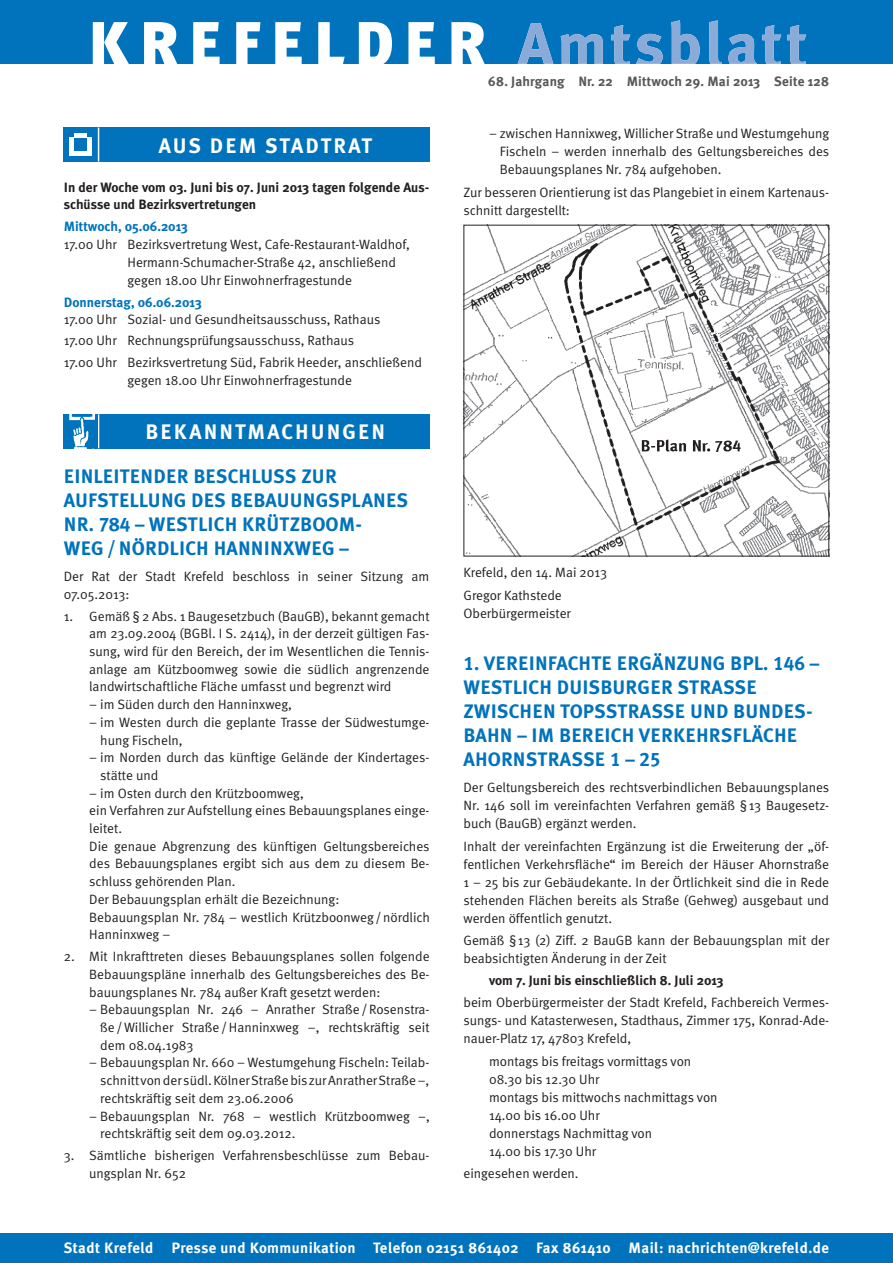
<style>
.page{position:relative;width:893px;height:1263px;background:#fff}
.page>*{position:absolute;margin:0;border:0;box-sizing:border-box;transform-origin:0 0}
.t1{font:700 21px "Meta Plus";letter-spacing:.1em;color:#fff}
.t2{font:700 19.5px/24px "Meta Plus";letter-spacing:.01em;color:#0073bc}
.t3{font:700 15px "Meta Plus";letter-spacing:.025em;color:#fff}
.t4{font:13.5px/17.7px "Meta Normal";color:#231f20}
.t5{font:700 13.5px/16.5px "Meta Plus";color:#231f20}
.t6{font:700 13.5px "Meta Plus";letter-spacing:.01em;color:#57585a}
.t7{font:700 13.5px "Meta Plus";color:#0073bc}
.s1{font-family:"Meta Plus Bold Caps";font-weight:400}
</style>
<div class="page">
<div style="left:0;top:0;width:893px;height:64px;background:#0073bc"></div>
<svg style="left:93px;top:22px;width:392px;height:42px"></svg>
<svg style="left:517px;top:20px;width:289px;height:44px"></svg>
<div style="left:0;top:1233px;width:893px;height:30px;background:#0073bc"></div>
<img style="left:465px;top:227px;width:362px;height:327px">
<div style="left:64px;top:414px;width:365px;height:34px;background:#0073bc"></div>
<hr style="left:98px;top:414px;width:1px;height:34px;background:#fff">
<img style="left:69px;top:414px;width:25px;height:34px">
<div style="left:64px;top:128px;width:365px;height:34px;background:#0073bc"></div>
<hr style="left:98px;top:128px;width:1px;height:34px;background:#fff">
<hr style="left:75px;top:133px;width:12px;height:4px;background:#fff">
<div style="left:69px;top:138px;width:5px;height:17px;background:#fff"></div>
<hr style="left:88px;top:138px;width:4px;height:17px;background:#fff">
<hr style="left:69px;top:152px;width:23px;height:4px;background:#fff">
<h1 class="t1" style="left:159px;top:137px;width:215px">AUS DEM STADTRAT</h1>
<p class="t5" style="left:64px;top:180px;width:367px">In der Woche vom 03. Juni bis 07. Juni 2013 tagen folgende Aus&shy;schüsse und Bezirksvertretungen</p>
<p class="t7" style="left:64px;top:221px;width:126px">Mittwoch, 05.06.2013</p>
<p class="t4" style="left:128px;top:235px;width:284px;text-indent:-64px">17.00 Uhr Bezirksvertretung West, Cafe-Restaurant-Waldhof,<br>Hermann-Schumacher-Straße 42, anschließend gegen 18.00 Uhr Einwohnerfragestunde</p>
<p class="t7" style="left:64px;top:297px;width:140px">Donnerstag, 06.06.2013</p>
<p class="t4" style="left:64px;top:309px;width:318px;line-height:20.7px">17.00 Uhr Sozial- und Gesundheitsausschuss, Rathaus<br>17.00 Uhr Rechnungsprüfungsausschuss, Rathaus</p>
<p class="t4" style="left:64px;top:353px;width:360px;text-align:center">17.00 Uhr Bezirksvertretung Süd, Fabrik Heeder, anschließend gegen 18.00 Uhr Einwohnerfragestunde</p>
<h1 class="t1" style="left:146px;top:424px;width:241px">BEKANNTMACHUNGEN</h1>
<h2 class="t2" style="left:64px;top:465px;width:346px">EINLEITENDER BESCHLUSS ZUR<br>AUFSTELLUNG DES BEBAUUNGS PLANES<br>NR. <span class="s1">784</span> – WESTLICH KRÜTZBOOM-<br>WEG / NÖRDLICH HANNINXWEG –</h2>
<p class="t4" style="left:64px;top:567px;width:367px">Der Rat der Stadt Krefeld beschloss in seiner Sitzung am<br>07.05.2013:</p>
<p class="t4" style="left:89px;top:607px;width:342px;text-align:justify;text-indent:-26px">1. Gemäß § 2 Abs. 1 Baugesetzbuch (BauGB), bekannt gemacht am 23.09.2004 (BGBl. I S. 2414), in der derzeit gültigen Fas&shy;sung, wird für den Bereich, der im Wesentlichen die Tennis&shy;anlage am Kützboomweg sowie die südlich angrenzende landwirtschaftliche Fläche umfasst und begrenzt wird</p>
<p class="t4" style="left:89px;top:695px;width:204px">– im Süden durch den Hanninxweg,</p>
<p class="t4" style="left:100px;top:713px;width:331px;text-indent:-11px">– im Westen durch die geplante Trasse der Südwestumge&shy;hung Fischeln,</p>
<p class="t4" style="left:100px;top:748px;width:331px;text-indent:-11px">– im Norden durch das künftige Gelände der Kindertages&shy;stätte und</p>
<p class="t4" style="left:89px;top:784px;width:342px">– im Osten durch den Krützboomweg,<br>ein Verfahren zur Aufstellung eines Bebauungsplanes einge&shy;leitet.<br>Die genaue Abgrenzung des künftigen Geltungsbereiches des Bebauungsplanes ergibt sich aus dem zu diesem Be&shy;schluss gehörenden Plan.<br>Der Bebauungsplan erhält die Bezeichnung:<br>Bebauungsplan Nr. 784 – westlich Krützboonweg / nördlich Hanninxweg –</p>
<p class="t4" style="left:89px;top:947px;width:342px;text-align:justify;text-indent:-26px">2. Mit Inkrafttreten dieses Bebauungsplanes sollen folgende Bebauungspläne innerhalb des Geltungsbereiches des Be&shy;bauungsplanes Nr. 784 außer Kraft gesetzt werden:</p>
<p class="t4" style="left:100px;top:1001px;width:331px;text-align:justify;text-indent:-11px">– Bebauungsplan Nr. 246 – Anrather Straße / Rosenstra&shy;ße / Willicher Straße / Hanninxweg –, rechtskräftig seit dem 08.04.1983</p>
<p class="t4" style="left:100px;top:1054px;width:331px;text-align:justify;text-indent:-11px">– Bebauungsplan Nr. 660 – Westumgehung Fischeln: Teilab&shy;schnitt von der südl. Kölner Straße bis zur Anrather Straße –, rechtskräftig seit dem 23.06.2006</p>
<p class="t4" style="left:100px;top:1107px;width:331px;text-indent:-11px">– Bebauungsplan Nr. 768 – westlich Krützboomweg –, rechtskräftig seit dem 09.03.2012.</p>
<p class="t4" style="left:89px;top:1146px;width:342px;text-indent:-26px">3. Sämtliche bisherigen Verfahrensbeschlüsse zum Bebau&shy;ungsplan Nr. 652</p>
<p class="t6" style="left:488px;top:76px;width:342px">68. Jahrgang Nr. 22 Mittwoch 29. Mai 2013 Seite 128</p>
<p class="t4" style="left:500px;top:124px;width:331px;text-align:justify;text-indent:-11px">– zwischen Hannixweg, Willicher Straße und Westumgehung Fischeln – werden innerhalb des Geltungsbereiches des Bebauungsplanes Nr. 784 aufgehoben.</p>
<p class="t4" style="left:463px;top:183px;width:367px">Zur besseren Orientierung ist das Plangebiet in einem Kartenaus&shy;schnitt dargestellt:</p>
<p class="t4" style="left:463px;top:561px;width:145px;line-height:22.2px">Krefeld, den 14. Mai 2013<br>Gregor Kathstede</p>
<p class="t4" style="left:463px;top:604px;width:109px">Oberbürgermeister</p>
<h2 class="t2" style="left:463px;top:652px;width:357px"><span class="s1">1</span>. VEREINFACHTE ERGÄNZUNG BPL. <span class="s1">146</span> –<br>WESTLICH DUISBURGER STRASSE<br>ZWISCHEN TOPSSTRASSE UND BUNDES-<br>BAHN – IM BEREICH VERKEHRSFLÄCHE<br>AHORNSTRASSE <span class="s1">1 – 25</span></h2>
<p class="t4" style="left:463px;top:778px;width:367px;text-align:justify">Der Geltungsbereich des rechtsverbindlichen Bebauungsplanes Nr. 146 soll im vereinfachten Verfahren gemäß § 13 Baugesetz&shy;buch (BauGB) ergänzt werden.</p>
<p class="t4" style="left:463px;top:837px;width:367px;text-align:justify">Inhalt der vereinfachten Ergänzung ist die Erweiterung der „öf&shy;fentlichen Verkehrsfläche“ im Bereich der Häuser Ahornstraße 1 – 25 bis zur Gebäudekante. In der Örtlichkeit sind die in Rede stehenden Flächen bereits als Straße (Gehweg) ausgebaut und werden öffentlich genutzt.</p>
<p class="t4" style="left:463px;top:931px;width:367px">Gemäß § 13 (2) Ziff. 2 BauGB kann der Bebauungsplan mit der beabsichtigten Änderung in der Zeit</p>
<p class="t5" style="left:489px;top:973px;width:236px">vom 7. Juni bis einschließlich 8. Juli 2013</p>
<p class="t4" style="left:463px;top:993px;width:367px;text-align:justify">beim Oberbürgermeister der Stadt Krefeld, Fachbereich Vermes&shy;sungs- und Katasterwesen, Stadthaus, Zimmer 175, Konrad-Ade&shy;nauer-Platz 17, 47803 Krefeld,</p>
<p class="t4" style="left:489px;top:1052px;width:230px">montags bis freitags vormittags von<br>08.30 bis 12.30 Uhr<br>montags bis mittwochs nachmittags von<br>14.00 bis 16.00 Uhr<br>donnerstags Nachmittag von<br>14.00 bis 17.30 Uhr</p>
<p class="t4" style="left:463px;top:1164px;width:117px">eingesehen werden.</p>
<p class="t3" style="left:64px;top:1242px;width:767px">Stadt Krefeld Presse und Kommunikation Telefon 02151 861402 Fax 861410 Mail: nachrichten@krefeld.de</p>
</div>
